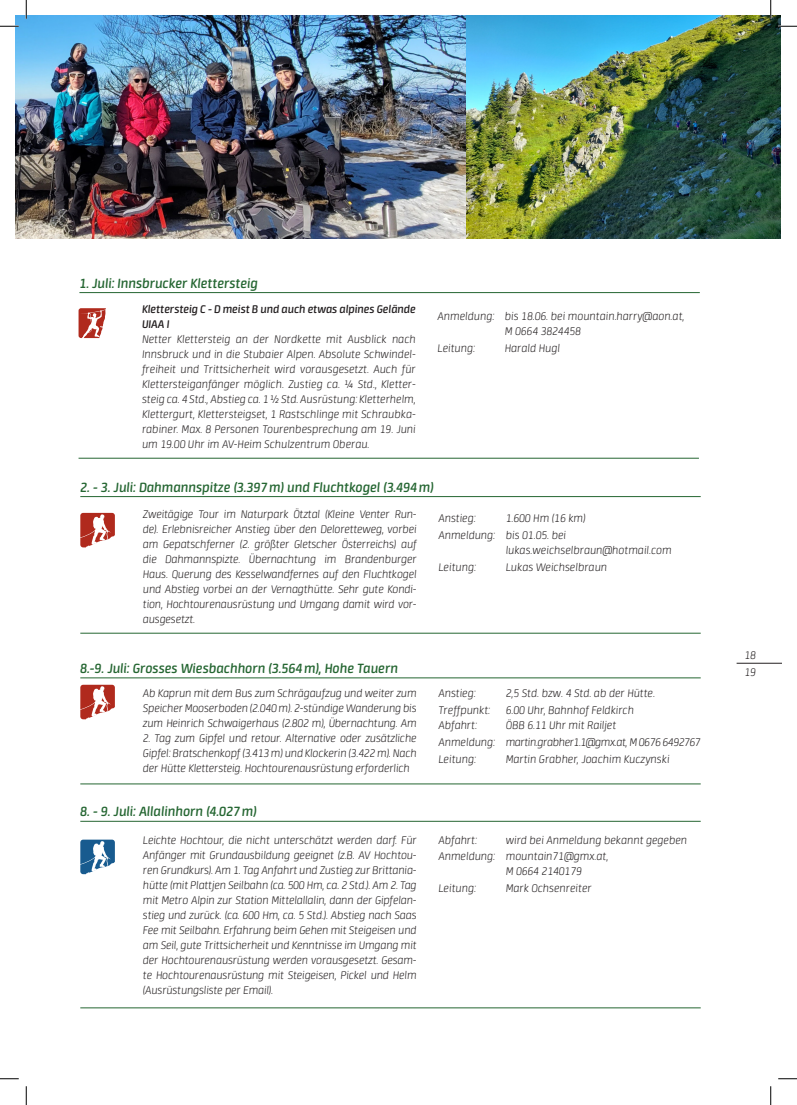
<style>
.page{position:relative;width:797px;height:1105px;background:#fff}
.page>*{position:absolute;margin:0;border:0;box-sizing:border-box;transform-origin:0 0}
.t1{font:italic 600 15px "Neuron";color:#256632}
.t2{font:italic 200 12.5px/15px "Neuron";color:#231f20;text-align:justify}
.t3{font:italic 200 12.5px/16.9px "Neuron";letter-spacing:-.03em;color:#231f20}
.t4{font:italic 600 12.5px/15px "Neuron";color:#231f20}
</style>
<div class="page">
<img style="left:16px;top:16px;width:764px;height:223px">
<hr style="left:80px;top:784px;width:620px;height:1px;background:#256632">
<hr style="left:80px;top:821px;width:620px;height:1px;background:#256632">
<hr style="left:80px;top:1007px;width:620px;height:1px;background:#256632">
<hr style="left:79px;top:292px;width:620px;height:1px;background:#256632">
<hr style="left:79px;top:458px;width:620px;height:1px;background:#256632">
<hr style="left:80px;top:633px;width:620px;height:1px;background:#256632">
<hr style="left:80px;top:677px;width:620px;height:1px;background:#256632">
<svg style="left:80px;top:685px;width:35px;height:34px"></svg>
<svg style="left:80px;top:840px;width:35px;height:34px"></svg>
<hr style="left:80px;top:496px;width:620px;height:1px;background:#256632">
<svg style="left:80px;top:513px;width:35px;height:34px"></svg>
<svg style="left:79px;top:308px;width:27px;height:30px"></svg>
<hr style="left:736px;top:663px;width:45px;height:1px;background:#231f20">
<svg style="left:0;top:25px;width:19px;height:2px"></svg>
<svg style="left:778px;top:25px;width:19px;height:2px"></svg>
<svg style="left:0;top:1078px;width:19px;height:1px"></svg>
<svg style="left:778px;top:1078px;width:19px;height:1px"></svg>
<svg style="left:25px;top:0;width:2px;height:19px"></svg>
<svg style="left:25px;top:1086px;width:2px;height:19px"></svg>
<svg style="left:770px;top:0;width:1px;height:19px"></svg>
<svg style="left:770px;top:1086px;width:1px;height:19px"></svg>
<p class="t1" style="left:79px;top:275px;width:180px">1. Juli: Innsbrucker Klettersteig</p>
<p class="t4" style="left:142px;top:301px;width:275px">Klettersteig C - D meist B und auch etwas alpines Gelände<br>UIAA I</p>
<p class="t2" style="left:142px;top:332px;width:275px">Netter Klettersteig an der Nordkette mit Ausblick nach Innsbruck und in die Stubaier Alpen. Absolute Schwindel&shy;freiheit und Trittsicherheit wird vorausgesetzt. Auch für Klettersteiganfänger möglich. Zustieg ca. ¼ Std., Kletter&shy;steig ca. 4 Std., Abstieg ca. 1 ½ Std. Ausrüstung: Kletterhelm, Klettergurt, Klettersteigset, 1 Rastschlinge mit Schraubka&shy;rabiner. Max. 8 Personen Tourenbesprechung am 19. Juni um 19.00 Uhr im AV-Heim Schulzentrum Oberau.</p>
<p class="t2" style="left:505px;top:309px;width:181px;text-indent:-67px">Anmeldung: bis 18.06. bei mountain.harry@aon.at,<br>M 0664 3824458</p>
<p class="t2" style="left:437px;top:341px;width:39px">Leitung:</p>
<p class="t2" style="left:505px;top:341px;width:57px">Harald Hugl</p>
<p class="t1" style="left:80px;top:479px;width:355px">2. - 3. Juli: Dahmannspitze (3.397m) und Fluchtkogel (3.494m)</p>
<p class="t2" style="left:143px;top:507px;width:275px">Zweitägige Tour im Naturpark Ötztal (Kleine Venter Run&shy;de). Erlebnisreicher Anstieg über den Deloretteweg, vorbei am Gepatschferner (2. größter Gletscher Österreichs) auf die Dahmannspizte. Übernachtung im Brandenburger Haus. Querung des Kesselwandfernes auf den Fluchtkogel und Abstieg vorbei an der Vernagthütte. Sehr gute Kondi&shy;tion, Hochtourenausrüstung und Umgang damit wird vor&shy;ausgesetzt.</p>
<p class="t1" style="left:80px;top:660px;width:319px">8.-9. Juli: Grosses Wiesbachhorn (3.564m), Hohe Tauern</p>
<p class="t2" style="left:143px;top:685px;width:275px">Ab Kaprun mit dem Bus zum Schrägaufzug und weiter zum Speicher Mooserboden (2.040 m). 2-stündige Wanderung bis zum Heinrich Schwaigerhaus (2.802 m), Übernachtung. Am</p>
<p class="t2" style="left:143px;top:730px;width:275px">2. Tag zum Gipfel und retour. Alternative oder zusätzliche Gipfel: Bratschenkopf (3.413 m) und Klockerin (3.422 m). Nach der Hütte Klettersteig. Hochtourenausrüstung erforderlich</p>
<p class="t1" style="left:80px;top:803px;width:178px">8. - 9. Juli: Allalinhorn (4.027m)</p>
<p class="t2" style="left:143px;top:832px;width:275px">Leichte Hochtour, die nicht unterschätzt werden darf. Für Anfänger mit Grundausbildung geeignet (z.B. AV Hochtou&shy;ren Grundkurs). Am 1. Tag Anfahrt und Zustieg zur Brittania&shy;hütte (mit Plattjen Seilbahn (ca. 500 Hm, ca. 2 Std.). Am 2. Tag mit Metro Alpin zur Station Mittelallalin, dann der Gipfelan&shy;stieg und zurück. (ca. 600 Hm, ca. 5 Std.). Abstieg nach Saas Fee mit Seilbahn. Erfahrung beim Gehen mit Steigeisen und am Seil, gute Trittsicherheit und Kenntnisse im Umgang mit der Hochtourenausrüstung werden vorausgesetzt. Gesam&shy;te Hochtourenausrüstung mit Steigeisen, Pickel und Helm (Ausrüstungsliste per Email).</p>
<p class="t2" style="left:438px;top:510px;width:149px;line-height:16.9px;text-indent:67px">1.600 Hm (16 km)<br>Anmeldung: bis 01.05. bei</p>
<p class="t2" style="left:505px;top:543px;width:168px">lukas.weichselbraun@hotmail.com</p>
<p class="t2" style="left:438px;top:559px;width:39px">Leitung:</p>
<p class="t2" style="left:505px;top:559px;width:103px">Lukas Weichselbraun</p>
<p class="t2" style="left:438px;top:511px;width:39px">Anstieg:</p>
<p class="t2" style="left:438px;top:686px;width:39px">Anstieg:</p>
<p class="t2" style="left:505px;top:686px;width:151px">2,5 Std. bzw. 4 Std. ab der Hütte.</p>
<p class="t2" style="left:438px;top:703px;width:53px">Treffpunkt:<br>Abfahrt:</p>
<p class="t2" style="left:505px;top:703px;width:130px">6.00 Uhr, Bahnhof Feldkirch<br>ÖBB 6.11 Uhr mit Railjet</p>
<p class="t3" style="left:438px;top:734px;width:264px">Anmeldung: martin.grabher1.1@gmx.at, M 0676 6492767<br>Leitung:</p>
<p class="t2" style="left:505px;top:752px;width:165px">Martin Grabher, Joachim Kuczynski</p>
<p class="t2" style="left:438px;top:832px;width:40px">Abfahrt:</p>
<p class="t2" style="left:438px;top:831px;width:250px;line-height:16.9px;text-indent:67px">wird bei Anmeldung bekannt gegeben<br>Anmeldung: mountain71@gmx.at,</p>
<p class="t2" style="left:505px;top:864px;width:78px">M 0664 2140179</p>
<p class="t2" style="left:438px;top:881px;width:39px">Leitung:</p>
<p class="t2" style="left:505px;top:881px;width:87px">Mark Ochsenreiter</p>
<p class="t2" style="left:744px;top:648px;width:13px">18</p>
<p class="t2" style="left:744px;top:664px;width:13px">19</p>
</div>
